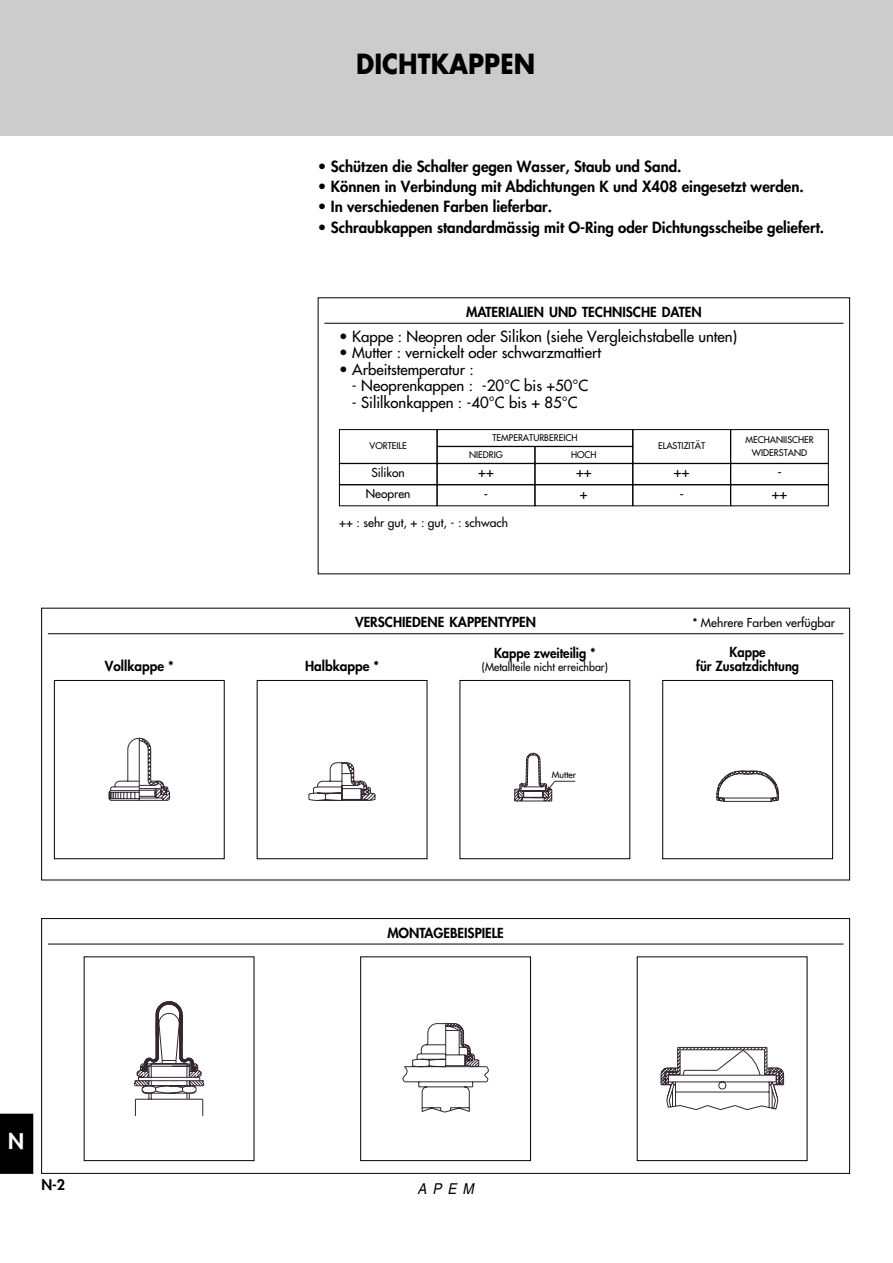
<style>
.page{position:relative;width:893px;height:1263px;background:#fff}
.page>*{position:absolute;margin:0;border:0;box-sizing:border-box;transform-origin:0 0}
.t1{font:700 27px "Futura";color:#000;scale:.9 1}
.t2{font:800 21px "Futura";color:#fff}
.t3{font:800 15px "Futura";color:#000}
.t4{font:15px "Futura";color:#000}
.t5{font:italic 15px "Helvetica";color:#000;scale:.9 1}
.t6{font:800 14.25px "Futura";color:#000}
.t7{font:800 13.5px "Futura";color:#000}
.t8{font:800 13.5px/13.5px "Futura";color:#000;text-align:center;scale:.95 1}
.t9{font:13.5px "Futura";color:#000}
.t10{font:12px "Futura";color:#000}
.t11{font:11.25px "Futura";color:#000;scale:.95 1}
.t12{font:9px/17px "Futura";color:#000}
.t13{font:7.5px "Helvetica";color:#342732}
</style>
<div class="page">
<div style="left:0;top:0;width:892px;height:136px;background:#ccc"></div>
<div style="left:0;top:1114px;width:33px;height:60px;background:#000"></div>
<svg style="left:48px;top:297px;width:801px;height:311px"></svg>
<svg style="left:41px;top:608px;width:808px;height:336px"></svg>
<div style="left:41px;top:918px;width:808px;height:256px;border:1px solid #000"></div>
<svg style="left:108px;top:737px;width:63px;height:64px"></svg>
<div style="left:54px;top:680px;width:170px;height:179px;border:1px solid #000"></div>
<svg style="left:134px;top:1001px;width:70px;height:115px"></svg>
<svg style="left:402px;top:1023px;width:87px;height:90px"></svg>
<div style="left:360px;top:957px;width:170px;height:204px;border:1px solid #000"></div>
<svg style="left:660px;top:1046px;width:124px;height:64px"></svg>
<svg style="left:308px;top:762px;width:68px;height:39px"></svg>
<svg style="left:513px;top:752px;width:63px;height:50px"></svg>
<svg style="left:715px;top:770px;width:64px;height:32px"></svg>
<div style="left:339px;top:429px;width:98px;height:34px;border:1px solid #000"></div>
<div style="left:339px;top:463px;width:98px;height:22px;border:1px solid #000"></div>
<div style="left:437px;top:463px;width:98px;height:22px;border:1px solid #000"></div>
<div style="left:535px;top:463px;width:97px;height:22px;border:1px solid #000"></div>
<div style="left:632px;top:463px;width:98px;height:22px;border:1px solid #000"></div>
<div style="left:730px;top:463px;width:98px;height:22px;border:1px solid #000"></div>
<div style="left:437px;top:429px;width:195px;height:17px;border:1px solid #000"></div>
<div style="left:437px;top:446px;width:98px;height:17px;border:1px solid #000"></div>
<div style="left:535px;top:446px;width:97px;height:17px;border:1px solid #000"></div>
<div style="left:632px;top:429px;width:98px;height:34px;border:1px solid #000"></div>
<div style="left:730px;top:429px;width:98px;height:34px;border:1px solid #000"></div>
<div style="left:552px;top:765px;width:34px;height:15px;background:#fff"></div>
<h1 class="t1" style="left:356px;top:51px;width:200px">DICHTKAPPEN</h1>
<p class="t3" style="left:318px;top:160px;width:365px">• Schützen die Schalter gegen Wasser, Staub und Sand.</p>
<p class="t3" style="left:318px;top:180px;width:487px">• Können in Verbindung mit Abdichtungen K und X408 eingesetzt werden.</p>
<p class="t3" style="left:318px;top:200px;width:236px">• In verschiedenen Farben lieferbar.</p>
<p class="t3" style="left:318px;top:220px;width:507px">• Schraubkappen standardmässig mit O-Ring oder Dichtungsscheibe geliefert.</p>
<p class="t7" style="left:466px;top:305px;width:237px">MATERIALIEN UND TECHNISCHE DATEN</p>
<p class="t4" style="left:339px;top:329px;width:399px">• Kappe : Neopren oder Silikon (siehe Vergleichstabelle unten)</p>
<p class="t4" style="left:339px;top:345px;width:263px">• Mutter : vernickelt oder schwarzmattiert</p>
<p class="t4" style="left:339px;top:362px;width:136px">• Arbeitstemperatur :</p>
<p class="t4" style="left:352px;top:378px;width:238px">- Neoprenkappen : -20°C bis +50°C</p>
<p class="t4" style="left:352px;top:395px;width:227px">- Sililkonkappen : -40°C bis + 85°C</p>
<p class="t12" style="left:469px;top:430px;width:110px;text-indent:23px">TEMPERATURBEREICH<br>NIEDRIG</p>
<p class="t12" style="left:658px;top:438px;width:49px">ELASTIZITÄT</p>
<p class="t12" style="left:745px;top:433px;width:70px;line-height:13.5px;text-align:center">MECHANIISCHER<br>WIDERSTAND</p>
<p class="t12" style="left:369px;top:438px;width:39px">VORTEILE</p>
<p class="t10" style="left:371px;top:467px;width:35px">Silikon</p>
<p class="t9" style="left:478px;top:466px;width:17px">++</p>
<p class="t9" style="left:576px;top:466px;width:17px">++</p>
<p class="t9" style="left:674px;top:466px;width:17px">++</p>
<p class="t9" style="left:777px;top:466px;width:6px">-</p>
<p class="t10" style="left:366px;top:488px;width:46px">Neopren</p>
<p class="t9" style="left:484px;top:487px;width:6px">-</p>
<p class="t9" style="left:580px;top:487px;width:9px">+</p>
<p class="t9" style="left:679px;top:487px;width:6px">-</p>
<p class="t9" style="left:771px;top:487px;width:17px">++</p>
<p class="t12" style="left:571px;top:447px;width:27px">HOCH</p>
<p class="t10" style="left:339px;top:517px;width:170px">++ : sehr gut, + : gut, - : schwach</p>
<p class="t7" style="left:355px;top:616px;width:182px">VERSCHIEDENE KAPPENTYPEN</p>
<p class="t7" style="left:105px;top:660px;width:70px">Vollkappe *</p>
<p class="t7" style="left:305px;top:660px;width:75px">Halbkappe *</p>
<p class="t8" style="left:494px;top:647px;width:109px">Kappe zweiteilig *</p>
<p class="t11" style="left:482px;top:661px;width:134px">(Metallteile nicht erreichbar)</p>
<p class="t12" style="left:552px;top:767px;width:26px">Mutter</p>
<p class="t13" style="left:559px;top:773px;width:13px">Nut</p>
<p class="t7" style="left:387px;top:926px;width:118px">MONTAGEBEISPIELE</p>
<p class="t10" style="left:692px;top:616px;width:144px">* Mehrere Farben verfügbar</p>
<p class="t8" style="left:696px;top:647px;width:110px">Kappe<br>für Zusatzdichtung</p>
<h2 class="t2" style="left:8px;top:1131px;width:17px">N</h2>
<p class="t6" style="left:41px;top:1178px;width:25px">N-2</p>
<p class="t5" style="left:417px;top:1184px;width:64px">APEM</p>
</div>
